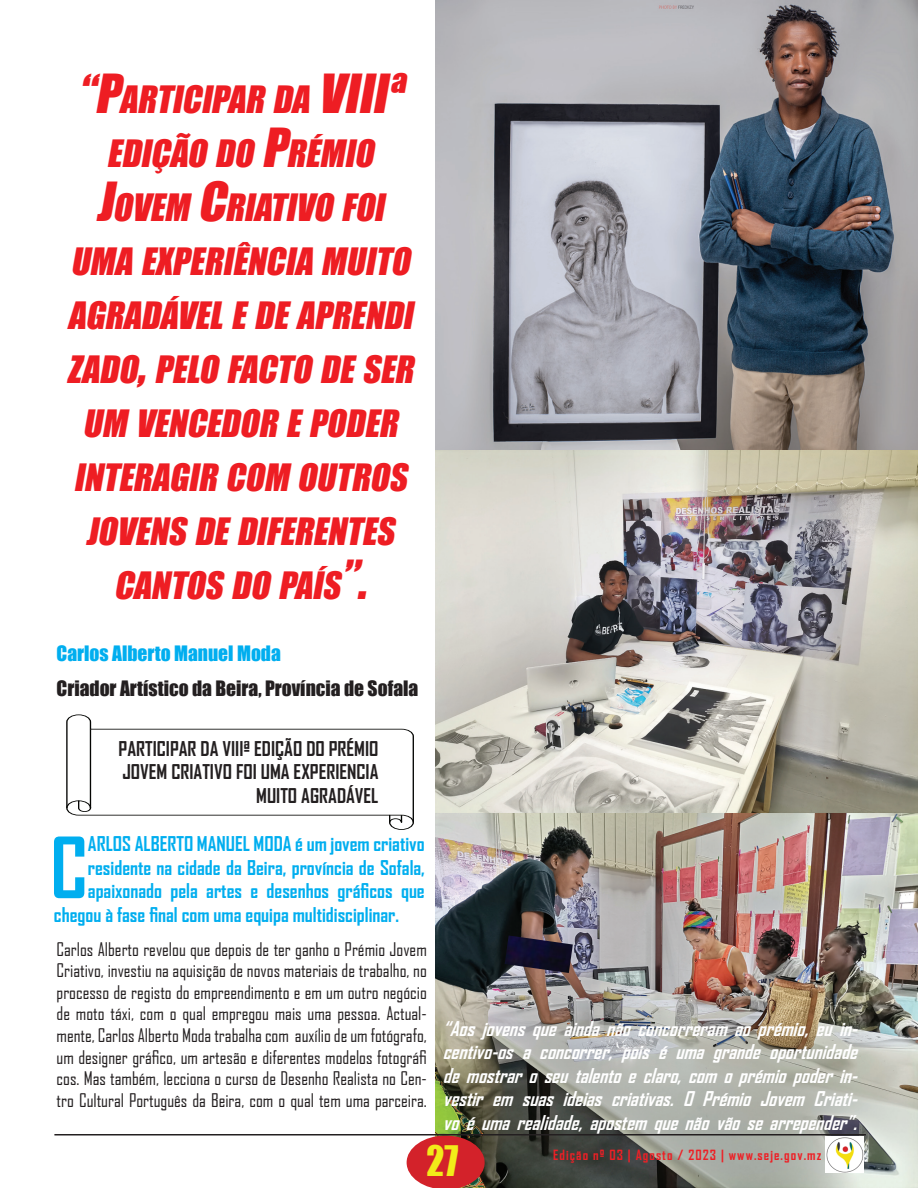
<style>
.page{position:relative;width:918px;height:1188px;background:#fff}
.page>*{position:absolute;margin:0;border:0;box-sizing:border-box;transform-origin:0 0}
.t1{font:700 80.7px "Agency FB";color:#00aeef}
.t2{font:38.7px "Impact";color:#f2eb19;scale:.92 1}
.t3{font:italic 34.65px/54px "Impact";color:#ee1d23;text-align:center}
.t4{font:italic 700 19.5px/23.4px "Agency FB";color:#fff;text-align:justify}
.t5{font:700 19.5px "Agency FB";color:#00aeef}
.t6{font:700 19.5px/23.4px "Agency FB";color:#231f20;text-align:right}
.t7{font:19.5px "Impact";color:#231f20}
.t8{font:19.5px "Impact";color:#00aeef}
.t9{font:18px/21.6px "Agency FB";color:#231f20;text-align:justify}
.t10{font:700 13.5px "Agency FB";letter-spacing:.08em;color:#ed2026}
.s1{font-size:49.5px}
</style>
<div class="page">
<img style="left:436px;top:0;width:482px;height:1188px">
<svg style="left:66px;top:714px;width:348px;height:116px"></svg>
<img style="left:505px;top:935px;width:68px;height:38px">
<svg style="left:407px;top:1136px;width:78px;height:52px;background:#c8393d"></svg>
<img style="left:825px;top:1136px;width:39px;height:36px">
<hr style="left:54px;top:1134px;width:812px;height:2px;background:#231f20">
<h3 class="t3" style="left:67px;top:71px;width:357px"><span class="s1">“P</span>ARTICIPAR DA <span class="s1">VIII ª<br></span>EDIÇÃO DO <span class="s1">P</span>RÉMIO<br><span class="s1">J</span>OVEM <span class="s1">C</span>RIATIVO FOI<br>UMA EXPERIÊNCIA MUITO<br>AGRADÁVEL E DE APRENDI<br>ZADO<span class="s1">,</span>PELO FACTO DE SER<br>UM VENCEDOR E PODER<br>INTERAGIR COM OUTROS<br>JOVENS DE DIFERENTES<br>CANTOS DO PAÍS<span class="s1">”.</span></h3>
<p class="t8" style="left:57px;top:638px;width:226px">Carlos Alberto Manuel Moda</p>
<p class="t7" style="left:57px;top:673px;width:363px">Criador Artístico da Beira, Província de Sofala</p>
<p class="t6" style="left:119px;top:736px;width:261px">PARTICIPAR DA VIIIª EDIÇÃO DO PRÉMIO<br>JOVEM CRIATIVO FOI UMA EXPERIENCIA<br>MUITO AGRADÁVEL</p>
<h1 class="t1" style="left:50px;top:818px;width:39px">C</h1>
<p class="t5" style="left:88px;top:832px;width:338px">ARLOS ALBERTO MANUEL MODA é um jovem criativo</p>
<p class="t5" style="left:88px;top:855px;width:338px">residente na cidade da Beira, província de Sofala,</p>
<p class="t5" style="left:88px;top:879px;width:338px">apaixonado pela artes e desenhos gráficos que</p>
<p class="t5" style="left:54px;top:902px;width:347px">chegou à fase final com uma equipa multidisciplinar.</p>
<p class="t9" style="left:57px;top:938px;width:372px">Carlos Alberto revelou que depois de ter ganho o Prémio Jovem Criativo, investiu na aquisição de novos materiais de trabalho, no processo de registo do empreendimento e em um outro negócio de moto táxi, com o qual empregou mais uma pessoa. Actual&shy;mente, Carlos Alberto Moda trabalha com auxílio de um fotógrafo, um designer gráfico, um artesão e diferentes modelos fotográfi cos. Mas também, lecciona o curso de Desenho Realista no Cen&shy;tro Cultural Português da Beira, com o qual tem uma parceira.</p>
<p class="t4" style="left:443px;top:1017px;width:422px">“Aos jovens que ainda não concorreram ao prémio, eu in&shy;centivo-os a concorrer, pois é uma grande oportunidade demostraroseutalentoeclaro,com oprémiopoderin&shy;vestir em suas ideias criativas. O Prémio Jovem Criati&shy;vo é uma realidade, apostem que não vão se arrepender”.</p>
<h2 class="t2" style="left:427px;top:1131px;width:36px">27</h2>
<p class="t10" style="left:553px;top:1147px;width:270px">Edição nº 03 | Agosto / 2023 | www.seje.gov.mz</p>
</div>
